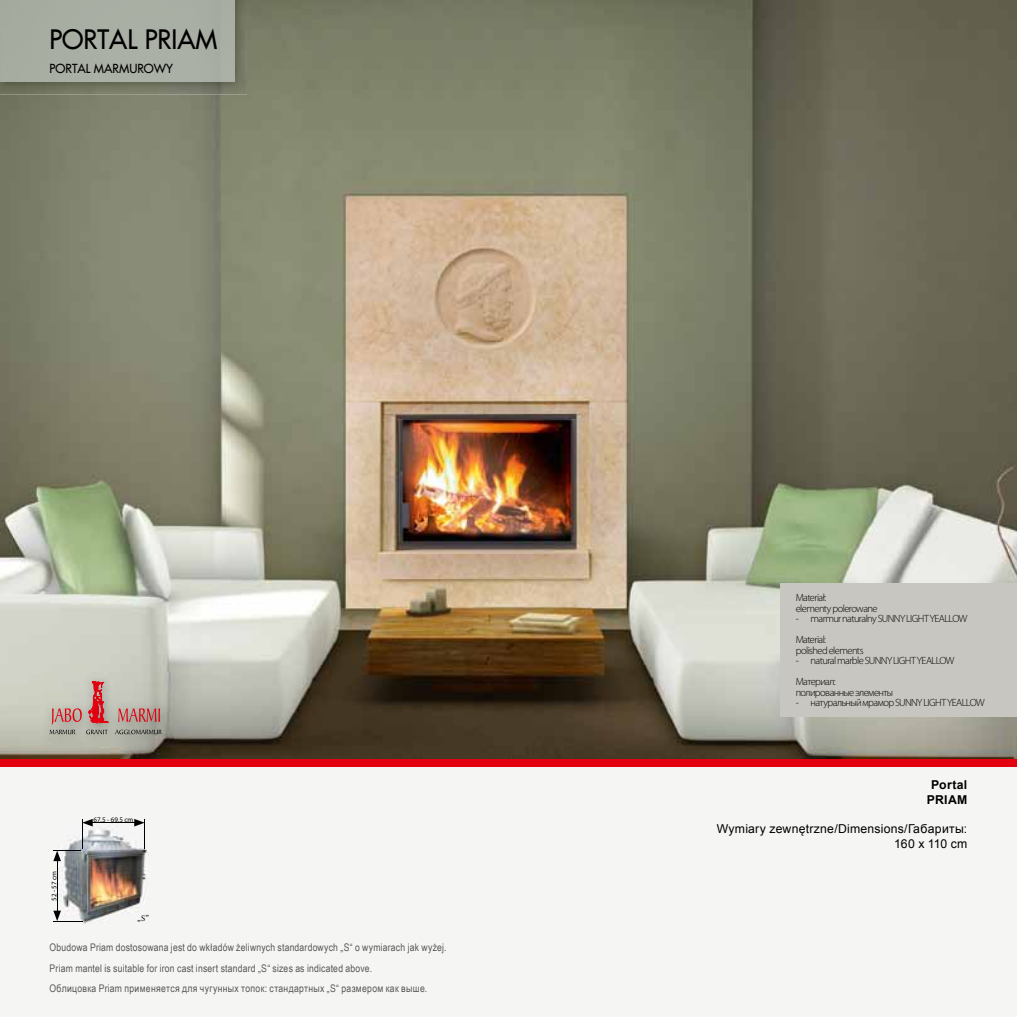
<style>
.page{position:relative;width:1017px;height:1017px;background:#f5f6f4}
.page>*{position:absolute;margin:0;border:0;box-sizing:border-box;transform-origin:0 0}
.t1{font:26.25px "Fujiyama 2";color:#000}
.t2{font:12.25px/14.7px "Arial";letter-spacing:.015em;color:#000;text-align:right}
.t3{font:12.25px "Fujiyama 2";color:#000}
.t4{font:700 12.25px/14.7px "Arial";letter-spacing:.025em;color:#000;text-align:center}
.t5{font:10.5px/20.5px "Arial Narrow";letter-spacing:.02em;color:#565656}
.t6{font:300 10.5px/21px "Myriad Pro";letter-spacing:-.055em;color:#000}
.t7{font:8.75px "Minion Pro";color:#000}
.t8{font:7px "Myriad Pro";color:#000}
</style>
<div class="page">
<img style="left:0;top:0;width:1017px;height:760px">
<img style="left:59px;top:826px;width:90px;height:97px">
<hr style="left:82px;top:819px;width:1px;height:30px;background:#000">
<hr style="left:90px;top:822px;width:47px;height:1px;background:#000">
<svg style="left:83px;top:819px;width:10px;height:7px"></svg>
<svg style="left:134px;top:819px;width:12px;height:29px"></svg>
<hr style="left:53px;top:921px;width:30px;height:1px;background:#000">
<hr style="left:57px;top:858px;width:1px;height:55px;background:#000">
<svg style="left:53px;top:911px;width:8px;height:10px"></svg>
<svg style="left:53px;top:851px;width:28px;height:10px"></svg>
<img style="left:0;top:0;width:247px;height:94px">
<div style="left:0;top:0;width:234px;height:82px;background:#a8aea3"></div>
<div style="left:781px;top:583px;width:236px;height:134px;background:#c7c6c0"></div>
<div style="left:0;top:760px;width:1017px;height:7px;background:#e3000f"></div>
<img style="left:41px;top:673px;width:132px;height:73px">
<svg style="left:50px;top:681px;width:112px;height:53px;background:#bca29a"></svg>
<h1 class="t1" style="left:50px;top:20px;width:169px">PORTAL PRIAM</h1>
<p class="t3" style="left:50px;top:59px;width:125px">PORTAL MARMUROWY</p>
<p class="t8" style="left:50px;top:901px;width:31px;rotate:-90deg">52 - 57 cm</p>
<p class="t8" style="left:93px;top:815px;width:42px">67,5 - 69,5 cm</p>
<p class="t7" style="left:137px;top:913px;width:13px">„S”</p>
<p class="t5" style="left:50px;top:937px;width:399px">Obudowa Priam dostosowana jest do wkładów żeliwnych standardowych „S“ o wymiarach jak wyżej.<br>Priam mantel is suitable for iron cast insert standard „S“ sizes as indicated above.<br>Облицовка Priam применяется для чугунных топок: стандартных „S“ размером как выше.</p>
<p class="t6" style="left:796px;top:592px;width:83px;line-height:10.5px">Materiał:<br>elementy polerowane</p>
<p class="t6" style="left:796px;top:608px;width:173px">- marmur naturalny SUNNY LIGHT YEALLOW<br>Material:</p>
<p class="t6" style="left:796px;top:640px;width:69px">polished elements</p>
<p class="t6" style="left:796px;top:650px;width:160px">- natural marble SUNNY LIGHT YEALLOW<br>Материал:</p>
<p class="t6" style="left:796px;top:682px;width:99px">полированные элементы</p>
<p class="t6" style="left:796px;top:692px;width:190px">- натуральный мрамор SUNNY LIGHT YEALLOW</p>
<p class="t4" style="left:927px;top:778px;width:42px">Portal<br>PRIAM</p>
<p class="t2" style="left:717px;top:821px;width:252px">Wymiary zewnętrzne/Dimensions/Габариты:<br>160 x 110 cm</p>
</div>
